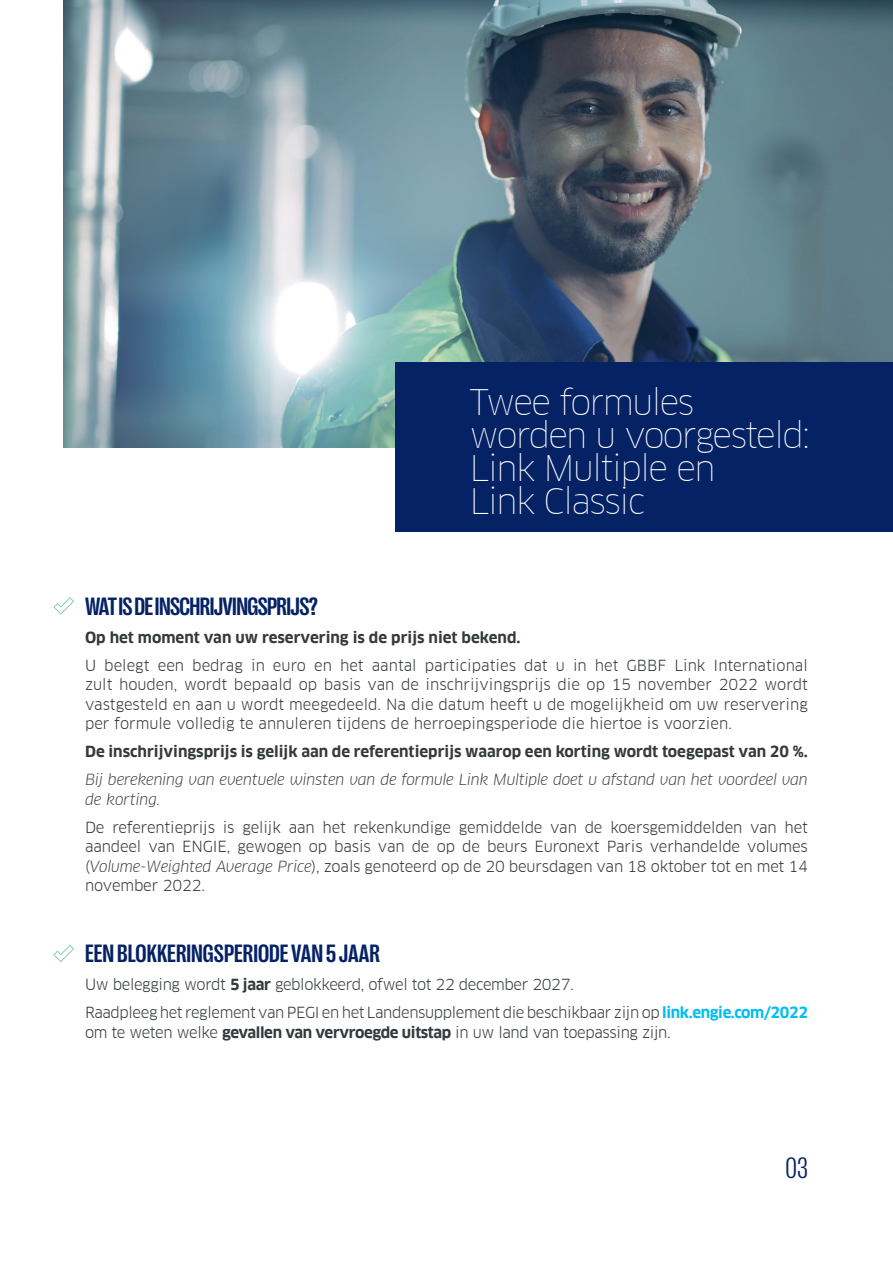
<style>
.page{position:relative;width:893px;height:1263px;background:#fff}
.page>*{position:absolute;margin:0;border:0;box-sizing:border-box;transform-origin:0 0}
.t1{font:100 34.5px/33px "Clan Offc Pro";letter-spacing:-.05em;color:#fff}
.t2{font:300 condensed 30px "Right Grotesk";color:#052265}
.t3{font:700 condensed 25.5px "Right Grotesk";letter-spacing:-.01em;color:#052265}
.t4{font:15px/19.5px "Clan Offc Pro";letter-spacing:-.025em;color:#343a3c;text-align:justify}
.t5{font:700 15px "Clan Offc Pro";color:#343a3c}
.t6{font:italic 15px/19.5px "Clan Offc Pro";letter-spacing:-.01em;color:#343a3c}
.s1{font-style:italic}
.s2{font-weight:700}
.s3{font-weight:700;color:#04bdf2}
</style>
<div class="page">
<img style="left:64px;top:0;width:829px;height:447px">
<div style="left:395px;top:362px;width:498px;height:170px;background:#052265"></div>
<svg style="left:53px;top:597px;width:21px;height:17px"></svg>
<svg style="left:53px;top:945px;width:21px;height:17px"></svg>
<p class="t1" style="left:470px;top:386px;width:226px">Twee formules</p>
<p class="t1" style="left:470px;top:419px;width:342px">worden u voorgesteld:</p>
<p class="t1" style="left:470px;top:452px;width:247px">Link Multiple en<br>Link Classic</p>
<p class="t3" style="left:85px;top:593px;width:234px">WAT IS DE INSCHRIJVINGSPRIJS?</p>
<p class="t5" style="left:85px;top:628px;width:437px">Op het moment van uw reservering is de prijs niet bekend.</p>
<p class="t4" style="left:85px;top:655px;width:724px">U belegt een bedrag in euro en het aantal participaties dat u in het GBBF Link International zult houden, wordt bepaald op basis van de inschrijvingsprijs die op 15 november 2022 wordt vastgesteld en aan u wordt meegedeeld. Na die datum heeft u de mogelijkheid om uw reservering per formule volledig te annuleren tijdens de herroepingsperiode die hiertoe is voorzien.</p>
<p class="t5" style="left:85px;top:743px;width:724px">De inschrijvingsprijs is gelijk aan de referentieprijs waarop een korting wordt toegepast van 20 %.</p>
<p class="t6" style="left:85px;top:770px;width:724px">Bij berekening van eventuele winsten van de formule Link Multiple doet u afstand van het voordeel van de korting.</p>
<p class="t4" style="left:85px;top:817px;width:724px">De referentieprijs is gelijk aan het rekenkundige gemiddelde van de koersgemiddelden van het aandeel van ENGIE, gewogen op basis van de op de beurs Euronext Paris verhandelde volumes (<span class="s1">Volume-Weighted Average Price</span>), zoals genoteerd op de 20 beursdagen van 18 oktober tot en met 14 november 2022.</p>
<p class="t3" style="left:85px;top:940px;width:296px">EEN BLOKKERINGSPERIODE VAN 5 JAAR</p>
<p class="t4" style="left:85px;top:975px;width:490px">Uw belegging wordt <span class="s2">5 jaar</span> geblokkeerd, ofwel tot 22 december 2027.</p>
<p class="t4" style="left:85px;top:1003px;width:724px">Raadpleeg het reglement van PEGI en het Landensupplement die beschikbaar zijn op <span class="s3">link.engie.com/2022 </span>om te weten welke <span class="s2">gevallen van vervroegde uitstap</span> in uw land van toepassing zijn.</p>
<p class="t2" style="left:786px;top:1152px;width:24px">03</p>
</div>
